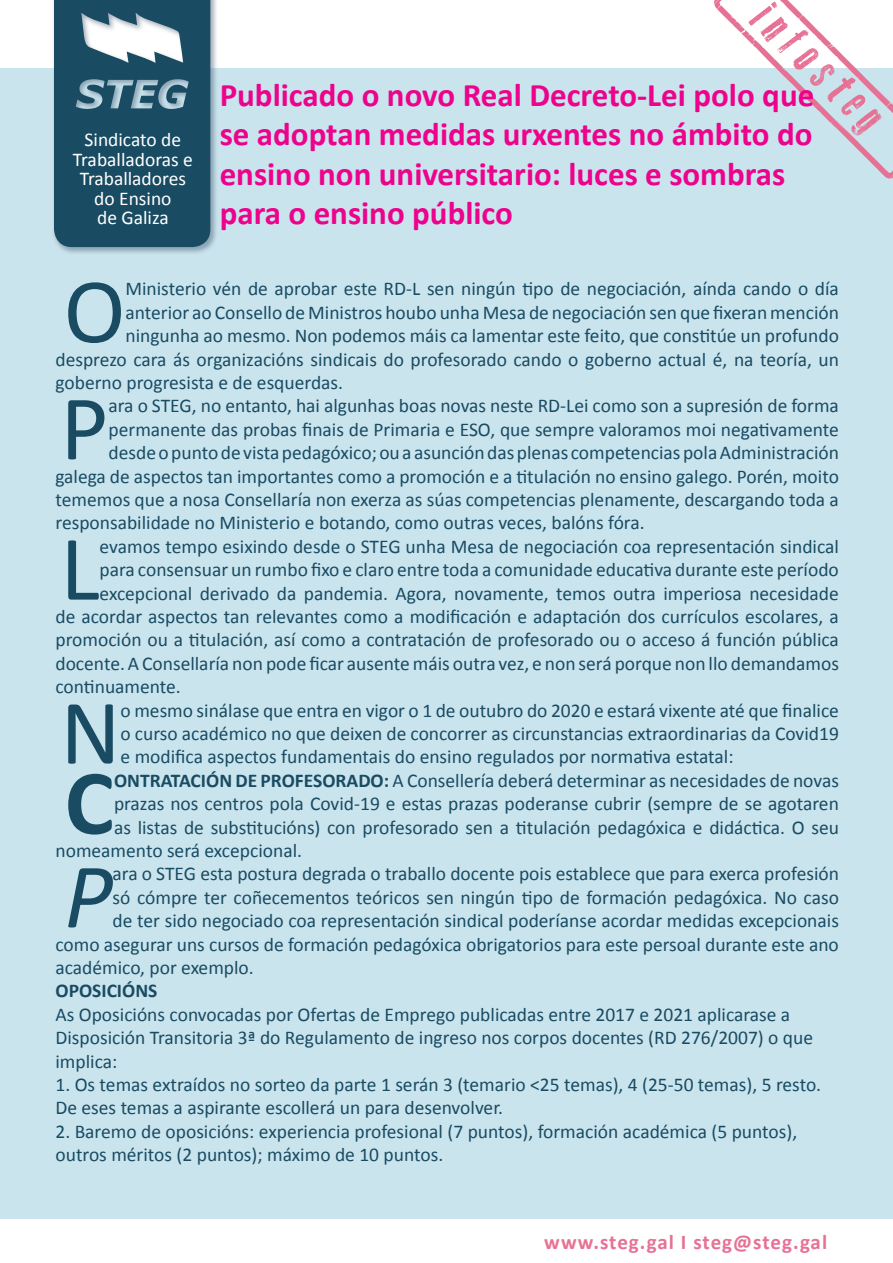
<style>
.page{position:relative;width:893px;height:1263px;background:#fff}
.page>*{position:absolute;margin:0;border:0;box-sizing:border-box;transform-origin:0 0}
.t1{font:93.3px "Calibri";color:#194b62}
.t2{font:700 93.3px "Calibri";color:#194b62}
.t3{font:italic 93.3px "Calibri";color:#194b62}
.t4{font:700 33px/39.6px "Calibri";color:#ed028c}
.t5{font:700 21px "Calibri";letter-spacing:.04em;color:#e77194}
.t6{font:19.5px/23.4px "Calibri";color:#194b62}
.t7{font:19.5px/19.5px "Calibri";color:#fff;text-align:center}
.t8{font:700 19.5px "Calibri";color:#194b62}
.s1{font-weight:700}
</style>
<div class="page">
<div style="left:0;top:68px;width:893px;height:1150px;background:#cae4ee"></div>
<img style="left:53px;top:0;width:164px;height:253px">
<svg style="left:54px;top:0;width:156px;height:247px;background:#325f73"></svg>
<svg style="left:714px;top:0;width:179px;height:179px"></svg>
<p class="t7" style="left:73px;top:130px;width:121px">Sindicato de<br>Traballadoras e<br>Traballadores do Ensino<br>de Galiza</p>
<h2 class="t4" style="left:220px;top:75px;width:596px">Publicado o novo Real Decreto-Lei polo que se adoptan medidas urxentes no ámbito do ensino non universitario: luces e sombras para o ensino público</h2>
<h1 class="t1" style="left:64px;top:252px;width:63px">O</h1>
<p class="t6" style="left:125px;top:277px;width:715px">Ministerio vén de aprobar este RD-L sen ningún tipo de negociación, aínda cando o día</p>
<p class="t6" style="left:125px;top:301px;width:715px">anterior ao Consello de Ministros houbo unha Mesa de negociación sen que fixeran mención</p>
<p class="t6" style="left:125px;top:324px;width:715px">ningunha ao mesmo. Non podemos máis ca lamentar este feito, que constitúe un profundo</p>
<p class="t6" style="left:55px;top:347px;width:785px">desprezo cara ás organizacións sindicais do profesorado cando o goberno actual é, na teoría, un</p>
<p class="t6" style="left:55px;top:371px;width:289px">goberno progresista e de esquerdas.</p>
<h1 class="t1" style="left:60px;top:369px;width:50px">P</h1>
<p class="t6" style="left:109px;top:394px;width:732px">ara o STEG, no entanto, hai algunhas boas novas neste RD-Lei como son a supresión de forma</p>
<p class="t6" style="left:109px;top:418px;width:732px">permanente das probas finais de Primaria e ESO, que sempre valoramos moi negativamente</p>
<p class="t6" style="left:109px;top:441px;width:732px">desde o punto de vista pedagóxico; ou a asunción das plenas competencias pola Administración</p>
<p class="t6" style="left:55px;top:464px;width:785px">galega de aspectos tan importantes como a promoción e a titulación no ensino galego. Porén, moito</p>
<p class="t6" style="left:55px;top:488px;width:785px">tememos que a nosa Consellaría non exerza as súas competencias plenamente, descargando toda a</p>
<p class="t6" style="left:55px;top:511px;width:591px">responsabilidade no Ministerio e botando, como outras veces, balóns fóra.</p>
<h1 class="t1" style="left:60px;top:510px;width:41px">L</h1>
<p class="t6" style="left:100px;top:535px;width:741px">evamos tempo esixindo desde o STEG unha Mesa de negociación coa representación sindical</p>
<p class="t6" style="left:100px;top:558px;width:741px">para consensuar un rumbo fixo e claro entre toda a comunidade educativa durante este período</p>
<p class="t6" style="left:100px;top:581px;width:741px">excepcional derivado da pandemia. Agora, novamente, temos outra imperiosa necesidade</p>
<p class="t6" style="left:55px;top:605px;width:785px">de acordar aspectos tan relevantes como a modificación e adaptación dos currículos escolares, a</p>
<p class="t6" style="left:55px;top:628px;width:785px">promoción ou a titulación, así como a contratación de profesorado ou o acceso á función pública</p>
<p class="t6" style="left:55px;top:652px;width:785px">docente. A Consellaría non pode ficar ausente máis outra vez, e non será porque non llo demandamos</p>
<p class="t6" style="left:55px;top:675px;width:127px">continuamente.</p>
<h1 class="t1" style="left:60px;top:673px;width:62px">N</h1>
<p class="t6" style="left:121px;top:698px;width:720px;text-align:justify">o mesmo sinálase que entra en vigor o 1 de outubro do 2020 e estará vixente até que finalice o curso académico no que deixen de concorrer as circunstancias extraordinarias da Covid19 e modifica aspectos fundamentais do ensino regulados por normativa estatal:</p>
<h1 class="t2" style="left:65px;top:743px;width:51px">C</h1>
<p class="t6" style="left:114px;top:769px;width:726px"><span class="s1">ONTRATACIÓN DE PROFESORADO:</span> A Consellería deberá determinar as necesidades de novas</p>
<p class="t6" style="left:114px;top:792px;width:726px">prazas nos centros pola Covid-19 e estas prazas poderanse cubrir (sempre de se agotaren</p>
<p class="t6" style="left:114px;top:815px;width:726px">as listas de substitucións) con profesorado sen a titulación pedagóxica e didáctica. O seu</p>
<p class="t6" style="left:55px;top:839px;width:248px">nomeamento será excepcional.</p>
<h1 class="t3" style="left:64px;top:833px;width:50px">P</h1>
<p class="t6" style="left:113px;top:862px;width:728px">ara o STEG esta postura degrada o traballo docente pois establece que para exerca profesión</p>
<p class="t6" style="left:113px;top:886px;width:728px">só cómpre ter coñecementos teóricos sen ningún tipo de formación pedagóxica. No caso</p>
<p class="t6" style="left:113px;top:909px;width:728px">de ter sido negociado coa representación sindical poderíanse acordar medidas excepcionais</p>
<p class="t6" style="left:55px;top:932px;width:785px">como asegurar uns cursos de formación pedagóxica obrigatorios para este persoal durante este ano</p>
<p class="t6" style="left:55px;top:956px;width:200px">académico, por exemplo.</p>
<p class="t8" style="left:55px;top:978px;width:103px">OPOSICIÓNS</p>
<p class="t6" style="left:55px;top:1003px;width:759px">As Oposicións convocadas por Ofertas de Emprego publicadas entre 2017 e 2021 aplicarase a<br>Disposición Transitoria 3ª do Regulamento de ingreso nos corpos docentes (RD 276/2007) o que implica:</p>
<p class="t6" style="left:55px;top:1073px;width:767px">1. Os temas extraídos no sorteo da parte 1 serán 3 (temario &lt;25 temas), 4 (25-50 temas), 5 resto.<br>De eses temas a aspirante escollerá un para desenvolver.</p>
<p class="t6" style="left:55px;top:1120px;width:743px">2. Baremo de oposicións: experiencia profesional (7 puntos), formación académica (5 puntos), outros méritos (2 puntos); máximo de 10 puntos.</p>
<p class="t5" style="left:544px;top:1228px;width:284px">www.steg.gal I steg@steg.gal</p>
</div>
